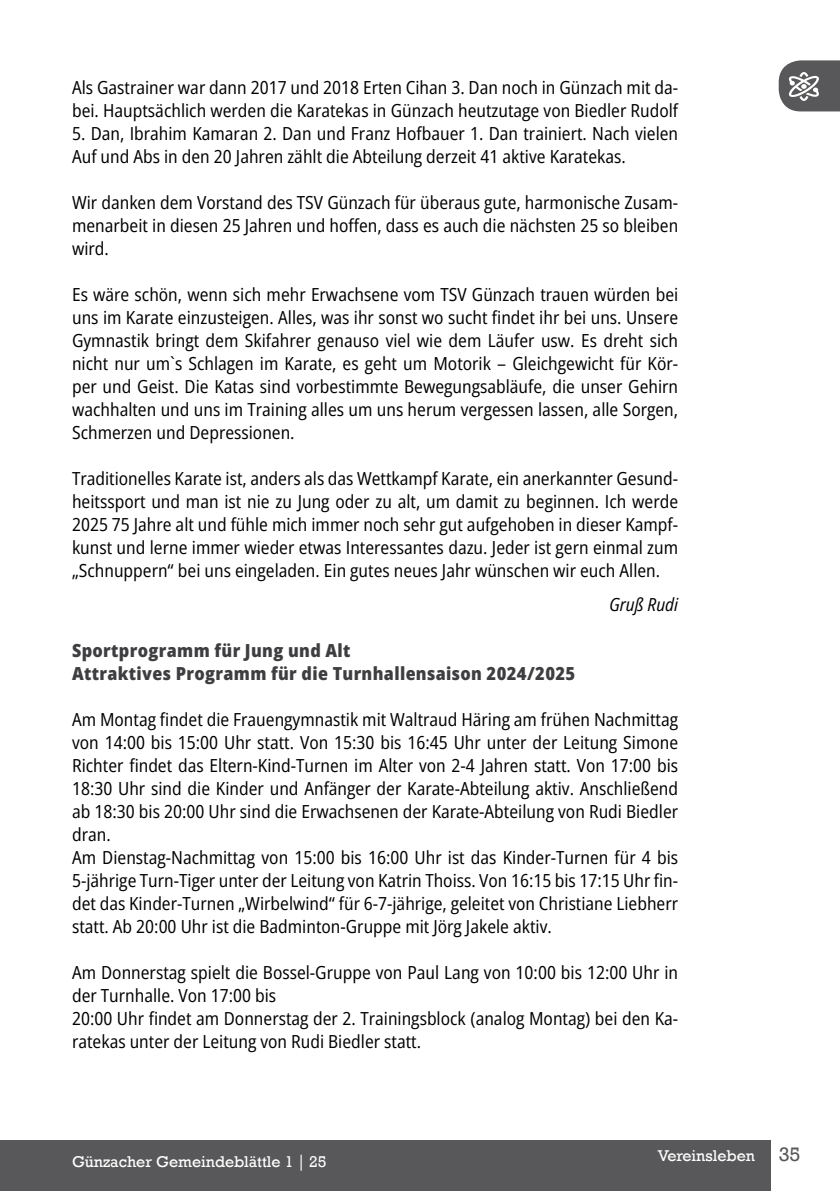
<style>
.page{position:relative;width:840px;height:1191px;background:#fff}
.page>*{position:absolute;margin:0;border:0;box-sizing:border-box;transform-origin:0 0}
.t1{font:20px "Rockwell";color:#58585a}
.t2{font:semi-condensed 18px/23px "Open Sans";color:#000}
.t3{font:800 semi-condensed 18px/23px "Open Sans";letter-spacing:.02em;color:#3e3d40}
.t4{font:italic semi-condensed 18px "Open Sans";color:#000}
.t5{font:16px "Rockwell";color:#fff}
.s1{font-family:"Open Sans";font-stretch:semi-condensed}
</style>
<div class="page">
<div style="left:0;top:1140px;width:770px;height:51px;background:#58585a"></div>
<svg style="left:778px;top:60px;width:61px;height:51px"></svg>
<p class="t2" style="left:72px;top:75px;width:607px">Als Gastrainer war dann 2017 und 2018 Erten Cihan 3. Dan noch in Günzach mit da&shy;bei. Hauptsächlich werden die Karatekas in Günzach heutzutage von Biedler Rudolf</p>
<p class="t2" style="left:72px;top:121px;width:607px">5. Dan, Ibrahim Kamaran 2. Dan und Franz Hofbauer 1. Dan trainiert. Nach vielen<br>Auf und Abs in den 20 Jahren zählt die Abteilung derzeit 41 aktive Karatekas.</p>
<p class="t2" style="left:72px;top:190px;width:607px;text-align:justify">Wir danken dem Vorstand des TSV Günzach für überaus gute, harmonische Zusam&shy;menarbeit in diesen 25 Jahren und hoffen, dass es auch die nächsten 25 so bleiben wird.</p>
<p class="t2" style="left:72px;top:282px;width:607px;text-align:justify">Es wäre schön, wenn sich mehr Erwachsene vom TSV Günzach trauen würden bei uns im Karate einzusteigen. Alles, was ihr sonst wo sucht findet ihr bei uns. Unsere Gymnastik bringt dem Skifahrer genauso viel wie dem Läufer usw. Es dreht sich nicht nur um`s Schlagen im Karate, es geht um Motorik – Gleichgewicht für Kör&shy;per und Geist. Die Katas sind vorbestimmte Bewegungsabläufe, die unser Gehirn wachhalten und uns im Training alles um uns herum vergessen lassen, alle Sorgen, Schmerzen und Depressionen.</p>
<p class="t2" style="left:72px;top:466px;width:607px;text-align:justify">Traditionelles Karate ist, anders als das Wettkampf Karate, ein anerkannter Gesund&shy;heitssport und man ist nie zu Jung oder zu alt, um damit zu beginnen. Ich werde 2025 75 Jahre alt und fühle mich immer noch sehr gut aufgehoben in dieser Kampf&shy;kunst und lerne immer wieder etwas Interessantes dazu. Jeder ist gern einmal zum „Schnuppern“ bei uns eingeladen. Ein gutes neues Jahr wünschen wir euch Allen.</p>
<p class="t4" style="left:609px;top:591px;width:70px">Gruß Rudi</p>
<p class="t3" style="left:72px;top:638px;width:504px">Sportprogramm für Jung und Alt<br>Attraktives Programm für die Turnhallensaison 2024/2025</p>
<p class="t2" style="left:72px;top:707px;width:607px">Am Montag findet die Frauengymnastik mit Waltraud Häring am frühen Nachmittag von 14:00 bis 15:00 Uhr statt. Von 15:30 bis 16:45 Uhr unter der Leitung Simone Richter findet das Eltern-Kind-Turnen im Alter von 2-4 Jahren statt. Von 17:00 bis 18:30 Uhr sind die Kinder und Anfänger der Karate-Abteilung aktiv. Anschließend ab 18:30 bis 20:00 Uhr sind die Erwachsenen der Karate-Abteilung von Rudi Biedler dran.<br>Am Dienstag-Nachmittag von 15:00 bis 16:00 Uhr ist das Kinder-Turnen für 4 bis 5-jährige Turn-Tiger unter der Leitung von Katrin Thoiss. Von 16:15 bis 17:15 Uhr fin&shy;det das Kinder-Turnen „Wirbelwind“ für 6-7-jährige, geleitet von Christiane Liebherr statt. Ab 20:00 Uhr ist die Badminton-Gruppe mit Jörg Jakele aktiv.</p>
<p class="t2" style="left:72px;top:960px;width:607px">Am Donnerstag spielt die Bossel-Gruppe von Paul Lang von 10:00 bis 12:00 Uhr in der Turnhalle. Von 17:00 bis<br>20:00 Uhr findet am Donnerstag der 2. Trainingsblock (analog Montag) bei den Ka&shy;ratekas unter der Leitung von Rudi Biedler statt.</p>
<p class="t5" style="left:72px;top:1152px;width:256px">Günzacher Gemeindeblättle 1 <span class="s1">|</span> 25</p>
<p class="t5" style="left:657px;top:1146px;width:99px">Vereinsleben</p>
<p class="t1" style="left:778px;top:1143px;width:23px">35</p>
</div>
